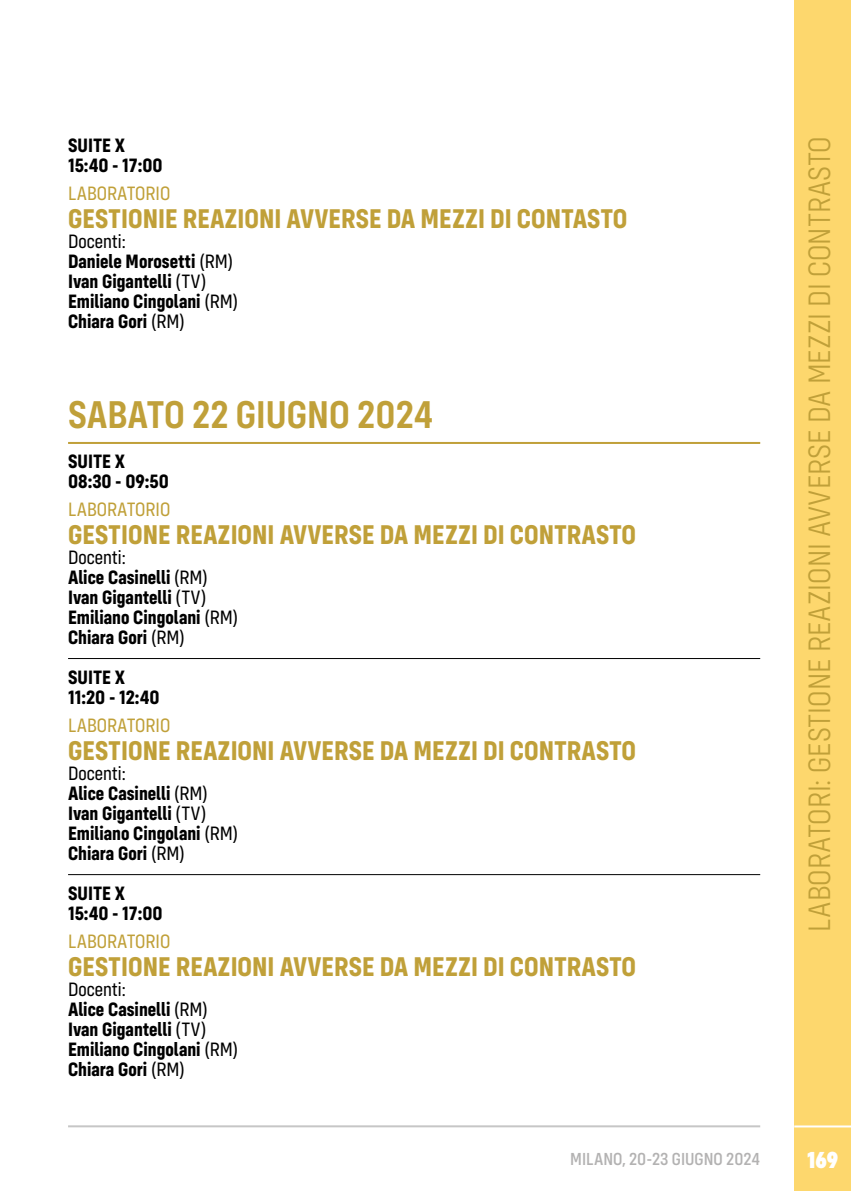
<style>
.page{position:relative;width:851px;height:1191px;background:#fff}
.page>*{position:absolute;margin:0;border:0;box-sizing:border-box;transform-origin:0 0}
.t1{font:600 40px "Config Condensed";color:#c0a039}
.t2{font:300 32px "Config Condensed";color:#c0a039}
.t3{font:700 28px "Config Condensed";color:#c0a039}
.t4{font:900 24px "Config Condensed";color:#fff}
.t5{font:700 20px/20px "Config Condensed";color:#000}
.t6{font:20px "Config Condensed";color:#c0a039}
.t7{font:500 18px "Config Condensed";color:#b3b2b2}
.s1{font-weight:400}
</style>
<div class="page">
<hr style="left:68px;top:1125px;width:692px;height:2px;background:#c6c6c6">
<div style="left:794px;top:0;width:56px;height:1191px;background:#fdd76d"></div>
<hr style="left:794px;top:1125px;width:56px;height:2px;background:#fff">
<hr style="left:68px;top:442px;width:692px;height:2px;background:#c0a039">
<hr style="left:68px;top:658px;width:692px;height:1px;background:#000">
<hr style="left:68px;top:874px;width:692px;height:1px;background:#000">
<p class="t5" style="left:68px;top:135px;width:96px">SUITE X<br>15:40 - 17:00</p>
<p class="t6" style="left:68px;top:182px;width:104px">LABORATORIO</p>
<h3 class="t3" style="left:68px;top:202px;width:561px">GESTIONIE REAZIONI AVVERSE DA MEZZI DI CONTASTO</h3>
<p class="t5" style="left:68px;top:231px;width:171px"><span class="s1">Docenti:<br></span>Daniele Morosetti <span class="s1">(RM)<br></span>Ivan Gigantelli <span class="s1">(TV)<br></span>Emiliano Cingolani <span class="s1">(RM)<br></span>Chiara Gori <span class="s1">(RM)</span></p>
<h1 class="t1" style="left:68px;top:391px;width:366px">SABATO 22 GIUGNO 2024</h1>
<p class="t5" style="left:68px;top:451px;width:102px">SUITE X<br>08:30 - 09:50</p>
<p class="t6" style="left:68px;top:498px;width:104px">LABORATORIO</p>
<h3 class="t3" style="left:68px;top:518px;width:569px">GESTIONE REAZIONI AVVERSE DA MEZZI DI CONTRASTO</h3>
<p class="t5" style="left:68px;top:547px;width:171px"><span class="s1">Docenti:<br></span>Alice Casinelli <span class="s1">(RM)<br></span>Ivan Gigantelli <span class="s1">(TV)<br></span>Emiliano Cingolani <span class="s1">(RM)<br></span>Chiara Gori <span class="s1">(RM)</span></p>
<p class="t5" style="left:68px;top:667px;width:93px">SUITE X<br>11:20 - 12:40</p>
<p class="t6" style="left:68px;top:714px;width:104px">LABORATORIO</p>
<h3 class="t3" style="left:68px;top:734px;width:569px">GESTIONE REAZIONI AVVERSE DA MEZZI DI CONTRASTO</h3>
<p class="t5" style="left:68px;top:763px;width:171px"><span class="s1">Docenti:<br></span>Alice Casinelli <span class="s1">(RM)<br></span>Ivan Gigantelli <span class="s1">(TV)<br></span>Emiliano Cingolani <span class="s1">(RM)<br></span>Chiara Gori <span class="s1">(RM)</span></p>
<p class="t5" style="left:68px;top:883px;width:96px">SUITE X<br>15:40 - 17:00</p>
<p class="t6" style="left:68px;top:930px;width:104px">LABORATORIO</p>
<h3 class="t3" style="left:68px;top:950px;width:569px">GESTIONE REAZIONI AVVERSE DA MEZZI DI CONTRASTO</h3>
<p class="t5" style="left:68px;top:979px;width:171px"><span class="s1">Docenti:<br></span>Alice Casinelli <span class="s1">(RM)<br></span>Ivan Gigantelli <span class="s1">(TV)<br></span>Emiliano Cingolani <span class="s1">(RM)<br></span>Chiara Gori <span class="s1">(RM)</span></p>
<p class="t7" style="left:570px;top:1149px;width:191px">MILANO, 20-23 GIUGNO 2024</p>
<h2 class="t2" style="left:801px;top:931px;width:797px;rotate:-90deg">LABORATORI: GESTIONE REAZIONI AVVERSE DA MEZZI DI CONTRASTO</h2>
<p class="t4" style="left:807px;top:1145px;width:32px">169</p>
</div>
